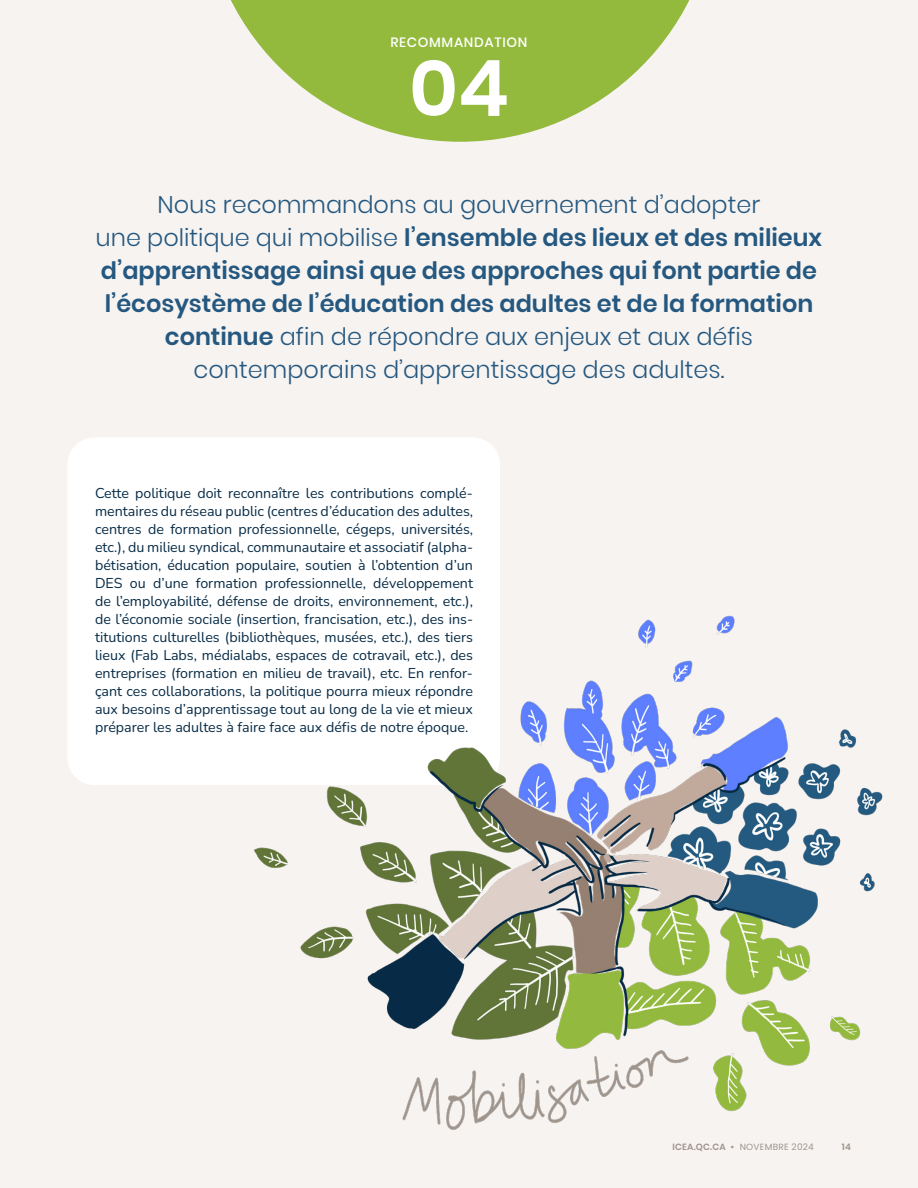
<style>
.page{position:relative;width:918px;height:1188px;background:#f7f3f0}
.page>*{position:absolute;margin:0;border:0;box-sizing:border-box;transform-origin:0 0}
.t1{font:600 78px "Poppins";color:#fff}
.t2{font:600 24px/33px "Poppins";color:#255880;text-align:center}
.t3{font:14.25px/18px "Nunito";color:#072b46;text-align:justify}
.t4{font:500 13.5px "Poppins";letter-spacing:.05em;color:#fff}
.t5{font:9px "Poppins";letter-spacing:.025em;color:#9f958d}
.t6{font:600 9px "Poppins";color:#9f958d}
.s1{font-weight:300}
.s2{font-weight:600}
</style>
<div class="page">
<svg style="left:231px;top:0;width:459px;height:142px;fill:#93ba3d"></svg>
<div style="left:68px;top:437px;width:432px;height:348px;background:#fff;border-radius:27px"></div>
<img style="left:254px;top:615px;width:629px;height:515px">
<p class="t4" style="left:391px;top:34px;width:138px">RECOMMANDATION</p>
<h1 class="t1" style="left:409px;top:43px;width:102px">04</h1>
<p class="t2" style="left:96px;top:188px;width:728px"><span class="s1">Nous recommandons au gouvernement d’adopter<br>une politique qui mobilise</span> l’ensemble des lieux et des milieux d’apprentissage ainsi que des approches qui font partie de l’écosystème de l’éducation des adultes et de la formation continue <span class="s1">afin de répondre aux enjeux et aux défis contemporains d’apprentissage des adultes.</span></p>
<p class="t3" style="left:95px;top:484px;width:380px">Cette politique doit reconnaître les contributions complé&shy;mentaires du réseau public (centres d’éducation des adultes, centres de formation professionnelle, cégeps, universités, etc.), du milieu syndical, communautaire et associatif (alpha&shy;bétisation, éducation populaire, soutien à l’obtention d’un DES ou d’une formation professionnelle, développement de l’employabilité, défense de droits, environnement, etc.), de l’économie sociale (insertion, francisation, etc.), des ins&shy;titutions culturelles (bibliothèques, musées, etc.), des tiers lieux (Fab Labs, médialabs, espaces de cotravail, etc.), des entreprises (formation en milieu de travail), etc. En renfor&shy;çant ces collaborations, la politique pourra mieux répondre aux besoins d’apprentissage tout au long de la vie et mieux préparer les adultes à faire face aux défis de notre époque.</p>
<p class="t5" style="left:673px;top:1142px;width:143px"><span class="s2">ICEA.QC.CA •</span> NOVEMBRE 2024</p>
<p class="t6" style="left:842px;top:1142px;width:11px">14</p>
</div>
